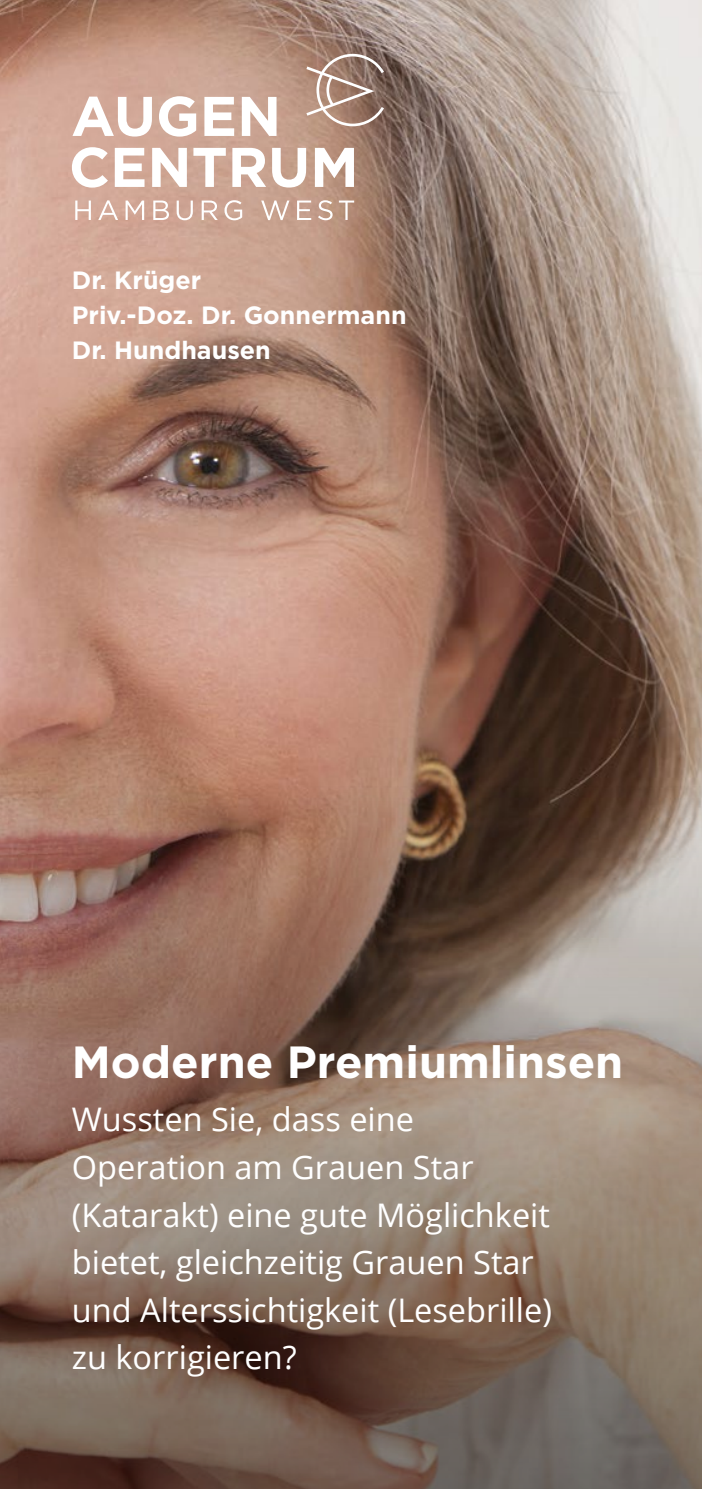
<style>
.page{position:relative;width:702px;height:1489px;background:#fff}
.page>*{position:absolute;margin:0;border:0;box-sizing:border-box;transform-origin:0 0}
.t1{font:700 45px "Gotham";color:#fff}
.t2{font:32.5px/47.5px "Open Sans";color:#fff}
.t3{font:700 25px/35px "Gotham";color:#fff}
</style>
<div class="page">
<img style="left:1px;top:0;width:701px;height:782px">
<svg style="left:1px;top:782px;width:701px;height:706px;background:#876e60"></svg>
<svg style="left:72px;top:97px;width:80px;height:39px"></svg>
<svg style="left:159px;top:96px;width:37px;height:41px"></svg>
<svg style="left:204px;top:97px;width:30px;height:39px"></svg>
<svg style="left:242px;top:97px;width:34px;height:39px"></svg>
<svg style="left:72px;top:147px;width:36px;height:41px"></svg>
<svg style="left:115px;top:148px;width:29px;height:39px"></svg>
<svg style="left:152px;top:148px;width:35px;height:39px"></svg>
<svg style="left:193px;top:148px;width:33px;height:39px"></svg>
<svg style="left:232px;top:148px;width:34px;height:39px"></svg>
<svg style="left:272px;top:148px;width:34px;height:39px"></svg>
<svg style="left:315px;top:148px;width:39px;height:39px"></svg>
<svg style="left:75px;top:200px;width:16px;height:20px"></svg>
<svg style="left:98px;top:200px;width:20px;height:20px"></svg>
<svg style="left:125px;top:200px;width:19px;height:20px"></svg>
<svg style="left:153px;top:200px;width:16px;height:20px"></svg>
<svg style="left:177px;top:200px;width:16px;height:20px"></svg>
<svg style="left:202px;top:200px;width:16px;height:20px"></svg>
<svg style="left:224px;top:200px;width:18px;height:20px"></svg>
<svg style="left:261px;top:200px;width:28px;height:20px"></svg>
<svg style="left:297px;top:200px;width:14px;height:20px"></svg>
<svg style="left:318px;top:200px;width:14px;height:20px"></svg>
<svg style="left:339px;top:200px;width:15px;height:20px"></svg>
<svg style="left:298px;top:54px;width:86px;height:72px;background:#ab8e80"></svg>
<p class="t3" style="left:72px;top:262px;width:336px">Dr. Krüger<br>Priv.-Doz. Dr. Gonnermann<br>Dr. Hundhausen</p>
<h1 class="t1" style="left:72px;top:1035px;width:553px">Moderne Premiumlinsen</h1>
<p class="t2" style="left:72px;top:1094px;width:481px">Wussten Sie, dass eine<br>Operation am Grauen Star (Katarakt) eine gute Möglichkeit bietet, gleichzeitig Grauen Star und Alterssichtigkeit (Lesebrille) zu korrigieren?</p>
</div>
